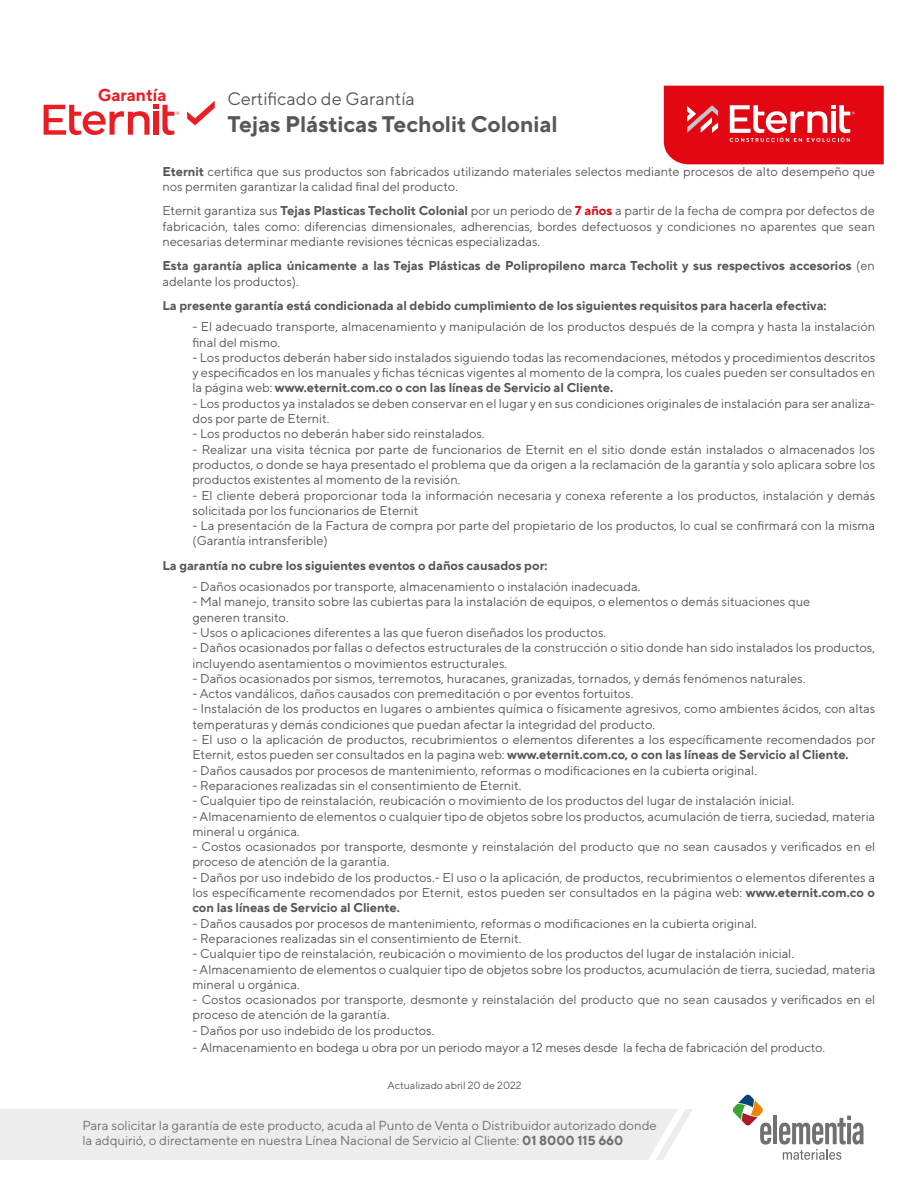
<style>
.page{position:relative;width:918px;height:1188px;background:#fff}
.page>*{position:absolute;margin:0;border:0;box-sizing:border-box;transform-origin:0 0}
.t1{font:700 22.5px "TT Norms Pro";color:#575756}
.t2{font:18px "TT Norms Pro";color:#575756}
.t3{font:700 17.25px "TT Norms";letter-spacing:-.01em;color:#ec1c24}
.t4{font:13.05px/15.8px "TT Norms Pro";color:#706f6f}
.t5{font:12.75px/15.3px "TT Norms Pro";color:#575756}
.t6{font:700 12.75px/15.3px "TT Norms Pro";color:#575756}
.t7{font:10.5px "TT Norms Pro";color:#575756}
.s1{font-weight:700}
.s2{font-weight:700;color:#e30613}
.s3{font-weight:400}
</style>
<div class="page">
<div style="left:0;top:1109px;width:693px;height:51px;background:#ededed"></div>
<svg style="left:664px;top:86px;width:220px;height:78px;background:#e5212d"></svg>
<svg style="left:44px;top:105px;width:135px;height:30px"></svg>
<svg style="left:187px;top:101px;width:28px;height:24px"></svg>
<hr style="left:773px;top:1116px;width:4px;height:28px;background:#71706f">
<svg style="left:733px;top:1095px;width:38px;height:50px"></svg>
<svg style="left:779px;top:1116px;width:85px;height:44px"></svg>
<h3 class="t3" style="left:98px;top:84px;width:71px">Garantía</h3>
<h2 class="t2" style="left:227px;top:85px;width:189px">Certificado de Garantía</h2>
<h1 class="t1" style="left:227px;top:107px;width:332px">Tejas Plásticas Techolit Colonial</h1>
<p class="t5" style="left:162px;top:163px;width:714px"><span class="s1">Eternit</span> certifica que sus productos son fabricados utilizando materiales selectos mediante procesos de alto desempeño que nos permiten garantizar la calidad final del producto.</p>
<p class="t5" style="left:162px;top:202px;width:714px;text-align:justify">Eternit garantiza sus <span class="s1">Tejas Plasticas Techolit Colonial</span> por un periodo de <span class="s2">7 años</span> a partir de la fecha de compra por defectos de fabricación, tales como: diferencias dimensionales, adherencias, bordes defectuosos y condiciones no aparentes que sean necesarias determinar mediante revisiones técnicas especializadas.</p>
<p class="t6" style="left:162px;top:257px;width:714px">Esta garantía aplica únicamente a las Tejas Plásticas de Polipropileno marca Techolit y sus respectivos accesorios <span class="s3">(en adelante los productos).</span></p>
<p class="t6" style="left:162px;top:297px;width:666px">La presente garantía está condicionada al debido cumplimiento de los siguientes requisitos para hacerla efectiva:</p>
<p class="t5" style="left:192px;top:318px;width:684px">- El adecuado transporte, almacenamiento y manipulación de los productos después de la compra y hasta la instalación final del mismo.</p>
<p class="t5" style="left:192px;top:349px;width:685px;text-align:justify">- Los productos deberán haber sido instalados siguiendo todas las recomendaciones, métodos y procedimientos descritos y especificados en los manuales y fichas técnicas vigentes al momento de la compra, los cuales pueden ser consultados en la página web: <span class="s1">www.eternit.com.co o con las líneas de Servicio al Cliente.</span></p>
<p class="t5" style="left:192px;top:395px;width:684px">- Los productos ya instalados se deben conservar en el lugar y en sus condiciones originales de instalación para ser analiza&shy;dos por parte de Eternit.</p>
<p class="t5" style="left:192px;top:425px;width:294px">- Los productos no deberán haber sido reinstalados.</p>
<p class="t5" style="left:192px;top:441px;width:684px;text-align:justify">- Realizar una visita técnica por parte de funcionarios de Eternit en el sitio donde están instalados o almacenados los productos, o donde se haya presentado el problema que da origen a la reclamación de la garantía y solo aplicara sobre los productos existentes al momento de la revisión.</p>
<p class="t5" style="left:192px;top:486px;width:684px">- El cliente deberá proporcionar toda la información necesaria y conexa referente a los productos, instalación y demás solicitada por los funcionarios de Eternit</p>
<p class="t5" style="left:192px;top:517px;width:684px">- La presentación de la Factura de compra por parte del propietario de los productos, lo cual se confirmará con la misma (Garantía intransferible)</p>
<p class="t6" style="left:162px;top:557px;width:387px">La garantía no cubre los siguientes eventos o daños causados por:</p>
<p class="t5" style="left:192px;top:578px;width:449px">- Daños ocasionados por transporte, almacenamiento o instalación inadecuada.</p>
<p class="t5" style="left:192px;top:593px;width:619px">- Mal manejo, transito sobre las cubiertas para la instalación de equipos, o elementos o demás situaciones que generen transito.</p>
<p class="t5" style="left:192px;top:624px;width:415px">- Usos o aplicaciones diferentes a las que fueron diseñados los productos.</p>
<p class="t5" style="left:192px;top:639px;width:684px">- Daños ocasionados por fallas o defectos estructurales de la construcción o sitio donde han sido instalados los productos, incluyendo asentamientos o movimientos estructurales.</p>
<p class="t5" style="left:192px;top:670px;width:615px">- Daños ocasionados por sismos, terremotos, huracanes, granizadas, tornados, y demás fenómenos naturales.</p>
<p class="t5" style="left:192px;top:685px;width:443px">- Actos vandálicos, daños causados con premeditación o por eventos fortuitos.</p>
<p class="t5" style="left:192px;top:700px;width:684px">- Instalación de los productos en lugares o ambientes química o físicamente agresivos, como ambientes ácidos, con altas temperaturas y demás condiciones que puedan afectar la integridad del producto.</p>
<p class="t5" style="left:192px;top:731px;width:685px">- El uso o la aplicación de productos, recubrimientos o elementos diferentes a los específicamente recomendados por<br>Eternit, estos pueden ser consultados en la pagina web: <span class="s1">www.eternit.com.co, o con las líneas de Servicio al Cliente.</span></p>
<p class="t5" style="left:192px;top:762px;width:566px">- Daños causados por procesos de mantenimiento, reformas o modificaciones en la cubierta original.</p>
<p class="t5" style="left:192px;top:777px;width:330px">- Reparaciones realizadas sin el consentimiento de Eternit.</p>
<p class="t5" style="left:192px;top:792px;width:603px">- Cualquier tipo de reinstalación, reubicación o movimiento de los productos del lugar de instalación inicial.</p>
<p class="t5" style="left:192px;top:807px;width:684px">- Almacenamiento de elementos o cualquier tipo de objetos sobre los productos, acumulación de tierra, suciedad, materia mineral u orgánica.</p>
<p class="t5" style="left:192px;top:838px;width:684px">- Costos ocasionados por transporte, desmonte y reinstalación del producto que no sean causados y verificados en el proceso de atención de la garantía.</p>
<p class="t5" style="left:192px;top:869px;width:684px;text-align:justify">- Daños por uso indebido de los productos.- El uso o la aplicación, de productos, recubrimientos o elementos diferentes a los específicamente recomendados por Eternit, estos pueden ser consultados en la página web: <span class="s1">www.eternit.com.co o con las líneas de Servicio al Cliente.</span></p>
<p class="t5" style="left:192px;top:915px;width:566px">- Daños causados por procesos de mantenimiento, reformas o modificaciones en la cubierta original.</p>
<p class="t5" style="left:192px;top:930px;width:330px">- Reparaciones realizadas sin el consentimiento de Eternit.</p>
<p class="t5" style="left:192px;top:945px;width:603px">- Cualquier tipo de reinstalación, reubicación o movimiento de los productos del lugar de instalación inicial.</p>
<p class="t5" style="left:192px;top:960px;width:684px">- Almacenamiento de elementos o cualquier tipo de objetos sobre los productos, acumulación de tierra, suciedad, materia mineral u orgánica.</p>
<p class="t5" style="left:192px;top:991px;width:684px">- Costos ocasionados por transporte, desmonte y reinstalación del producto que no sean causados y verificados en el proceso de atención de la garantía.</p>
<p class="t5" style="left:192px;top:1022px;width:244px">- Daños por uso indebido de los productos.</p>
<p class="t5" style="left:192px;top:1039px;width:634px">- Almacenamiento en bodega u obra por un periodo mayor a 12 meses desde la fecha de fabricación del producto.</p>
<p class="t7" style="left:387px;top:1077px;width:136px">Actualizado abril 20 de 2022</p>
<p class="t4" style="left:82px;top:1116px;width:576px">Para solicitar la garantía de este producto, acuda al Punto de Venta o Distribuidor autorizado donde la adquirió, o directamente en nuestra Línea Nacional de Servicio al Cliente: <span class="s1">01 8000 115 660</span></p>
</div>
